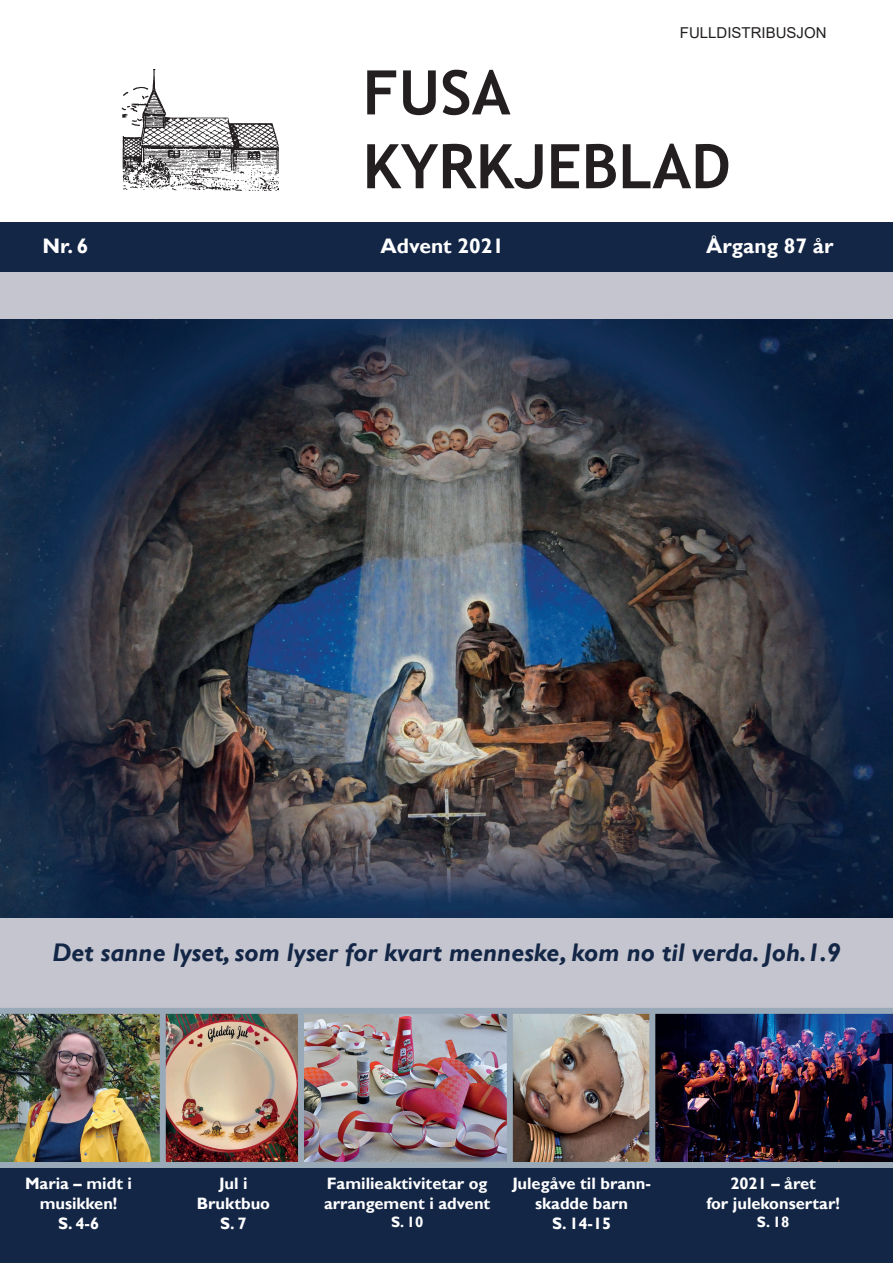
<style>
.page{position:relative;width:893px;height:1263px;background:#fff}
.page>*{position:absolute;margin:0;border:0;box-sizing:border-box;transform-origin:0 0}
.t1{font:700 61.5px/73.8px "Trebuchet MS";color:#231f20}
.t2{font:italic 700 25.5px "Gill Sans";color:#132646}
.t3{font:700 21px "Gill Sans";color:#fff}
.t4{font:700 16.5px/19.8px "Gill Sans";color:#fff;text-align:center}
.t5{font:15px "Arial";color:#231f20}
.t6{font:700 15px "Gill Sans";color:#fff}
</style>
<div class="page">
<div style="left:0;top:264px;width:893px;height:746px;background:#c4c5cf"></div>
<div style="left:112px;top:64px;width:176px;height:134px;border:2px solid #fff;border-radius:7px"></div>
<img style="left:122px;top:69px;width:156px;height:121px">
<div style="left:343px;top:64px;width:401px;height:134px;border:2px solid #fff;border-radius:7px"></div>
<div style="left:0;top:222px;width:893px;height:49px;background:#132646"></div>
<div style="left:0;top:1010px;width:893px;height:253px;background:#132646"></div>
<img style="left:0;top:320px;width:893px;height:597px">
<img style="left:0;top:1014px;width:298px;height:148px">
<img style="left:513px;top:1014px;width:380px;height:148px">
<img style="left:304px;top:1014px;width:203px;height:148px">
<div style="left:160px;top:1010px;width:6px;height:155px;background:#99a9b7"></div>
<div style="left:298px;top:1010px;width:6px;height:156px;background:#99a9b7"></div>
<div style="left:649px;top:1010px;width:6px;height:156px;background:#99a9b7"></div>
<div style="left:507px;top:1009px;width:6px;height:156px;background:#99a9b7"></div>
<div style="left:0;top:1008px;width:893px;height:6px;background:#99a9b7"></div>
<div style="left:0;top:1162px;width:893px;height:6px;background:#99a9b7"></div>
<p class="t5" style="left:680px;top:23px;width:148px">FULLDISTRIBUSJON</p>
<h1 class="t1" style="left:363px;top:56px;width:370px">FUSA<br>KYRKJEBLAD</h1>
<p class="t3" style="left:43px;top:233px;width:48px">Nr. 6</p>
<p class="t3" style="left:380px;top:233px;width:125px">Advent 2021</p>
<p class="t3" style="left:706px;top:233px;width:129px">Årgang 87 år</p>
<h2 class="t2" style="left:52px;top:938px;width:790px">Det sanne lyset, som lyser for kvart menneske, kom no til verda. Joh.1.9</h2>
<p class="t4" style="left:25px;top:1174px;width:109px">Maria – midt i musikken!<br>S. 4-6</p>
<p class="t4" style="left:706px;top:1174px;width:135px">2021 – året<br>for julekonsertar!</p>
<p class="t4" style="left:512px;top:1174px;width:140px">Julegåve til brann&shy;skadde barn<br>S. 14-15</p>
<p class="t4" style="left:197px;top:1174px;width:75px">Jul i<br>Bruktbuo<br>S. 7</p>
<p class="t4" style="left:324px;top:1174px;width:168px;text-align:left">Familieaktivitetar og arrangement i advent</p>
<p class="t6" style="left:391px;top:1213px;width:34px">S. 10</p>
<p class="t6" style="left:757px;top:1213px;width:34px">S. 18</p>
</div>
